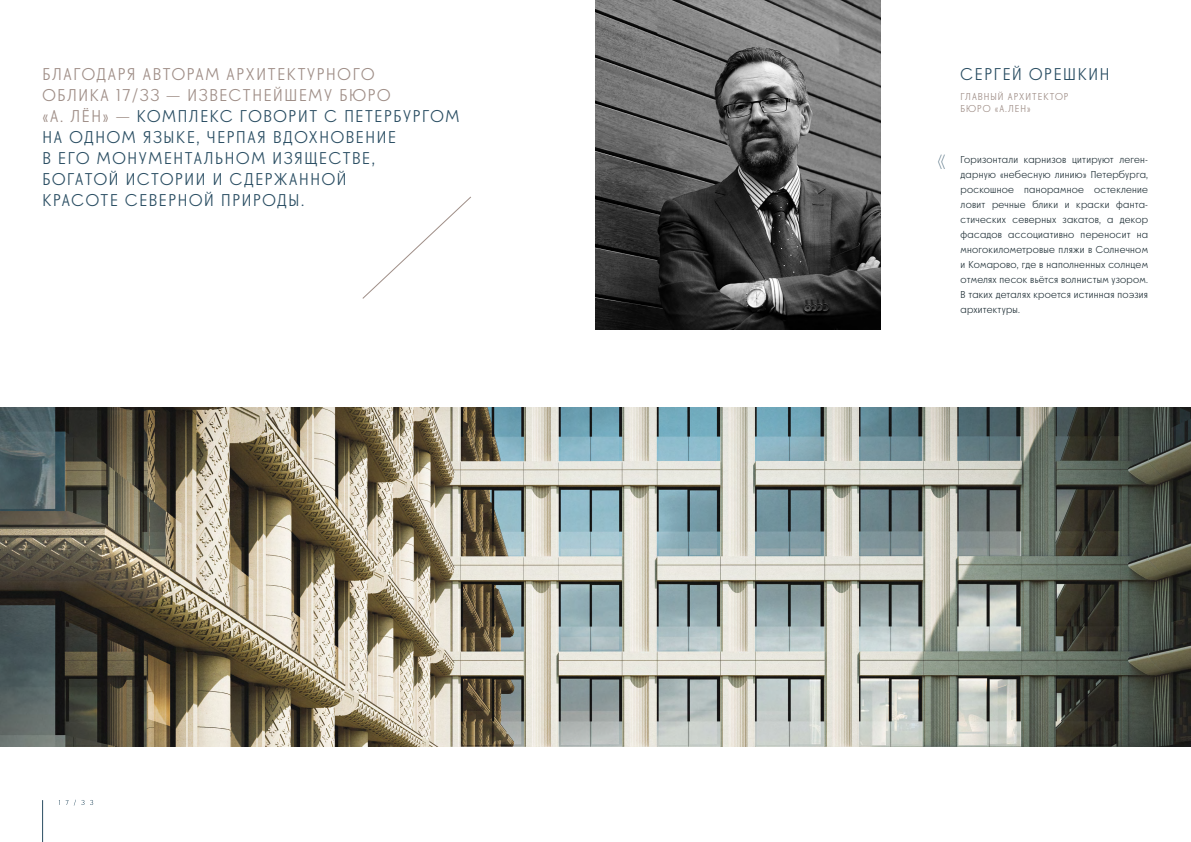
<style>
.page{position:relative;width:1191px;height:842px;background:#fff}
.page>*{position:absolute;margin:0;border:0;box-sizing:border-box;transform-origin:0 0}
.t1{font:100 34px "Decart";color:#294d62}
.t2{font:17px/21px "Decart";letter-spacing:.1em;color:#294d62}
.t3{font:10px/15px "Decart";letter-spacing:.025em;color:#1e2e35;text-align:justify}
.t4{font:10px/12px "Decart";letter-spacing:.1em;color:#9f8e87}
.s1{color:#9f8e87}
</style>
<div class="page">
<img style="left:0;top:408px;width:1191px;height:338px">
<hr style="left:42px;top:800px;width:1px;height:42px;background:#294d62">
<svg style="left:59px;top:800px;width:34px;height:5px"></svg>
<svg style="left:362px;top:196px;width:109px;height:103px"></svg>
<img style="left:595px;top:0;width:285px;height:330px">
<p class="t2" style="left:43px;top:64px;width:418px"><span class="s1">БЛАГОДАРЯ АВТОРАМ АРХИТЕКТУРНОГО<br>ОБЛИКА 17/33 — ИЗВЕСТНЕЙШЕМУ БЮРО<br>«А. ЛЁН» —</span> КОМПЛЕКС ГОВОРИТ С ПЕТЕРБУРГОМ НА ОДНОМ ЯЗЫКЕ, ЧЕРПАЯ ВДОХНОВЕНИЕ<br>В ЕГО МОНУМЕНТАЛЬНОМ ИЗЯЩЕСТВЕ,<br>БОГАТОЙ ИСТОРИИ И СДЕРЖАННОЙ<br>КРАСОТЕ СЕВЕРНОЙ ПРИРОДЫ.</p>
<h2 class="t2" style="left:960px;top:64px;width:150px">СЕРГЕЙ ОРЕШКИН</h2>
<p class="t4" style="left:960px;top:91px;width:109px">ГЛАВНЫЙ АРХИТЕКТОР<br>БЮРО «А.ЛЕН»</p>
<h1 class="t1" style="left:936px;top:141px;width:11px">«</h1>
<p class="t3" style="left:960px;top:152px;width:189px">Горизонтали карнизов цитируют леген&shy;дарную «небесную линию» Петербурга, роскошное панорамное остекление ловит речные блики и краски фанта&shy;стических северных закатов, а декор фасадов ассоциативно переносит на многокилометровые пляжи в Солнечном и Комарово, где в наполненных солнцем отмелях песок вьётся волнистым узором.<br>В таких деталях кроется истинная поэзия архитектуры.</p>
</div>
